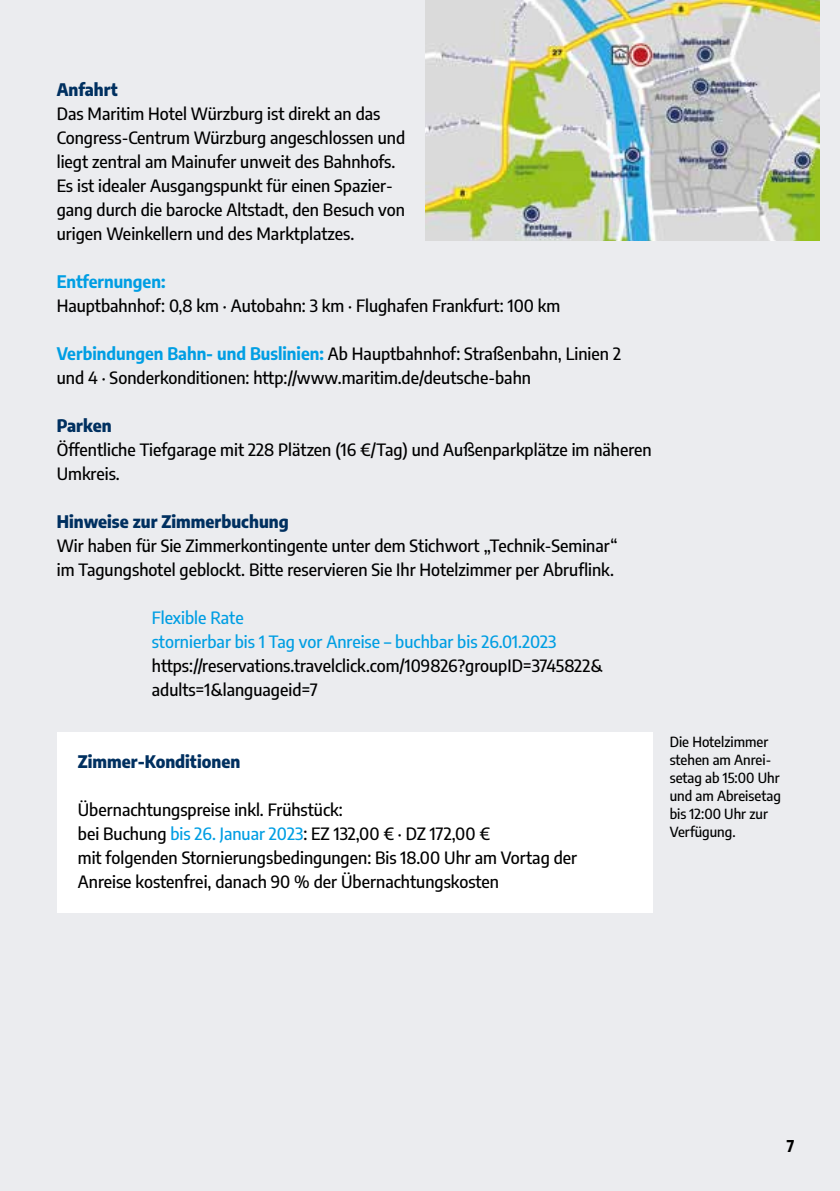
<style>
.page{position:relative;width:840px;height:1191px;background:#fff}
.page>*{position:absolute;margin:0;border:0;box-sizing:border-box;transform-origin:0 0}
.t1{font:500 semi-condensed 17px/24px "Encode Sans";color:#000}
.t2{font:500 semi-condensed 17px/24px "Encode Sans";color:#009ee3}
.t3{font:800 semi-condensed 17px "Encode Sans";color:#003060}
.t4{font:700 semi-condensed 17px "Encode Sans";color:#009ee3}
.t5{font:700 semi-condensed 16px "Encode Sans";color:#000}
.t6{font:500 semi-condensed 14px/18px "Encode Sans";color:#000}
.s1{font-weight:700;color:#009ee3}
.s2{color:#009ee3}
</style>
<div class="page">
<div style="left:0;top:0;width:839px;height:1191px;background:#ebecef"></div>
<img style="left:425px;top:0;width:394px;height:240px">
<div style="left:57px;top:732px;width:595px;height:180px;background:#fff"></div>
<p class="t3" style="left:57px;top:77px;width:63px">Anfahrt</p>
<p class="t1" style="left:57px;top:101px;width:350px">Das Maritim Hotel Würzburg ist direkt an das Congress-Centrum Würzburg angeschlossen und liegt zentral am Mainufer unweit des Bahnhofs.<br>Es ist idealer Ausgangspunkt für einen Spazier&shy;gang durch die barocke Altstadt, den Besuch von urigen Weinkellern und des Marktplatzes.</p>
<p class="t4" style="left:57px;top:269px;width:110px">Entfernungen:</p>
<p class="t1" style="left:57px;top:293px;width:505px">Hauptbahnhof: 0,8 km · Autobahn: 3 km · Flughafen Frankfurt: 100 km</p>
<p class="t1" style="left:57px;top:341px;width:565px"><span class="s1">Verbindungen Bahn- und Buslinien:</span> Ab Hauptbahnhof: Straßenbahn, Linien 2 und 4 · Sonderkonditionen: http://www.maritim.de/deutsche-bahn</p>
<p class="t3" style="left:57px;top:413px;width:56px">Parken</p>
<p class="t1" style="left:57px;top:437px;width:596px">Öffentliche Tiefgarage mit 228 Plätzen (16 €/Tag) und Außenparkplätze im näheren<br>Umkreis.</p>
<p class="t3" style="left:57px;top:509px;width:233px">Hinweise zur Zimmerbuchung</p>
<p class="t1" style="left:57px;top:533px;width:562px">Wir haben für Sie Zimmerkontingente unter dem Stichwort „Technik-Seminar“ im Tagungshotel geblockt. Bitte reservieren Sie Ihr Hotelzimmer per Abruflink.</p>
<p class="t2" style="left:152px;top:605px;width:406px">Flexible Rate<br>stornierbar bis 1 Tag vor Anreise – buchbar bis 26.01.2023</p>
<p class="t1" style="left:152px;top:653px;width:452px">https://reservations.travelclick.com/109826?groupID=3745822&amp; adults=1&amp;languageid=7</p>
<p class="t3" style="left:78px;top:749px;width:164px">Zimmer-Konditionen</p>
<p class="t1" style="left:78px;top:797px;width:500px">Übernachtungspreise inkl. Frühstück:<br>bei Buchung <span class="s2">bis 26. Januar 2023</span>: EZ 132,00 € · DZ 172,00 €<br>mit folgenden Stornierungsbedingungen: Bis 18.00 Uhr am Vortag der Anreise kostenfrei, danach 90 % der Übernachtungskosten</p>
<p class="t6" style="left:669px;top:732px;width:113px">Die Hotelzimmer stehen am Anrei&shy;setag ab 15:00 Uhr und am Abreisetag bis 12:00 Uhr zur<br>Verfügung.</p>
<p class="t5" style="left:786px;top:1134px;width:9px">7</p>
</div>
